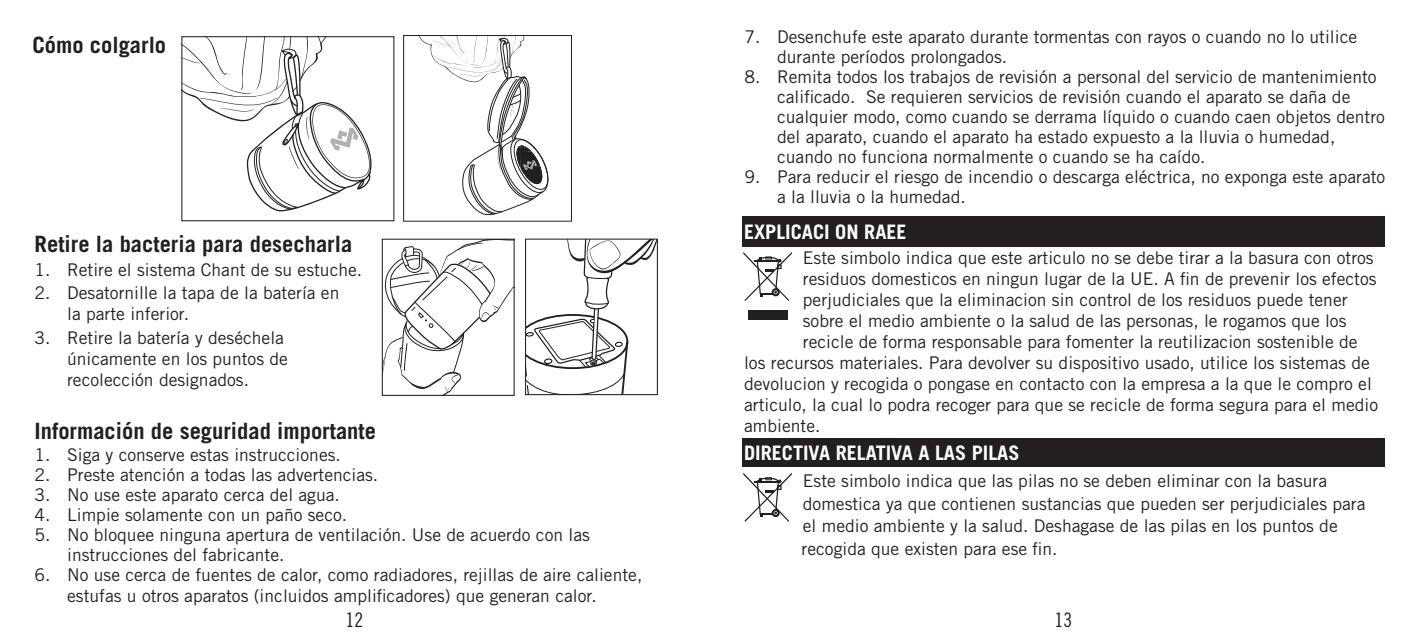
<style>
.page{position:relative;width:1418px;height:638px;background:#fff}
.page>*{position:absolute;margin:0;border:0;box-sizing:border-box;transform-origin:0 0}
.t1{font:700 22.5px "Trade Gothic";color:#231f20}
.t2{font:700 20px "Trade Gothic";color:#fff}
.t3{font:20px "Trade Gothic Cond Eighteen";color:#231f20}
.t4{font:17.5px/20px "Trade Gothic";color:#231f20}
</style>
<div class="page">
<svg style="left:183px;top:38px;width:188px;height:173px"></svg>
<div style="left:181px;top:36px;width:213px;height:185px;border:1px solid #231f20"></div>
<svg style="left:419px;top:37px;width:130px;height:179px"></svg>
<div style="left:403px;top:35px;width:169px;height:187px;border:1px solid #231f20"></div>
<svg style="left:384px;top:241px;width:128px;height:153px"></svg>
<div style="left:382px;top:239px;width:132px;height:157px;border:1px solid #231f20"></div>
<svg style="left:527px;top:241px;width:129px;height:152px"></svg>
<div style="left:525px;top:239px;width:133px;height:156px;border:1px solid #231f20"></div>
<div style="left:741px;top:216px;width:643px;height:30px;background:#231f20"></div>
<div style="left:741px;top:437px;width:643px;height:29px;background:#231f20"></div>
<div style="left:747px;top:310px;width:40px;height:10px;background:#231f20"></div>
<svg style="left:743px;top:252px;width:49px;height:49px"></svg>
<svg style="left:743px;top:473px;width:49px;height:49px"></svg>
<p class="t1" style="left:32px;top:31px;width:135px">Cómo colgarlo</p>
<p class="t1" style="left:35px;top:230px;width:319px">Retire la bacteria para desecharla</p>
<p class="t4" style="left:35px;top:259px;width:329px">1. Retire el sistema Chant de su estuche.</p>
<p class="t4" style="left:67px;top:282px;width:274px;line-height:21px;text-indent:-32px">2. Desatornille la tapa de la batería en la parte inferior.</p>
<p class="t4" style="left:67px;top:327px;width:222px;line-height:21px;text-indent:-32px">3. Retire la batería y deséchela únicamente en los puntos de recolección designados.</p>
<p class="t1" style="left:35px;top:417px;width:343px">Información de seguridad importante</p>
<p class="t4" style="left:35px;top:445px;width:308px">1. Siga y conserve estas instrucciones.</p>
<p class="t4" style="left:35px;top:465px;width:345px">2. Preste atención a todas las advertencias.</p>
<p class="t4" style="left:35px;top:485px;width:307px">3. No use este aparato cerca del agua.</p>
<p class="t4" style="left:35px;top:505px;width:314px">4. Limpie solamente con un paño seco.</p>
<p class="t4" style="left:67px;top:525px;width:524px;text-indent:-32px">5. No bloquee ninguna apertura de ventilación. Use de acuerdo con las instrucciones del fabricante.</p>
<p class="t4" style="left:67px;top:565px;width:576px;text-indent:-32px">6. No use cerca de fuentes de calor, como radiadores, rejillas de aire caliente, estufas u otros aparatos (incluidos amplificadores) que generan calor.</p>
<p class="t4" style="left:777px;top:27px;width:581px;text-indent:-32px">7. Desenchufe este aparato durante tormentas con rayos o cuando no lo utilice durante períodos prolongados.</p>
<p class="t4" style="left:777px;top:67px;width:609px;text-indent:-32px">8. Remita todos los trabajos de revisión a personal del servicio de mantenimiento calificado. Se requieren servicios de revisión cuando el aparato se daña de cualquier modo, como cuando se derrama líquido o cuando caen objetos dentro del aparato, cuando el aparato ha estado expuesto a la lluvia o humedad, cuando no funciona normalmente o cuando se ha caído.</p>
<p class="t4" style="left:777px;top:167px;width:610px;text-indent:-32px">9. Para reducir el riesgo de incendio o descarga eléctrica, no exponga este aparato a la lluvia o la humedad.</p>
<p class="t2" style="left:744px;top:220px;width:164px">EXPLICACI ON RAEE</p>
<p class="t4" style="left:802px;top:248px;width:572px">Este simbolo indica que este articulo no se debe tirar a la basura con otros</p>
<p class="t4" style="left:802px;top:269px;width:575px">residuos domesticos en ningun lugar de la UE. A fin de prevenir los efectos</p>
<p class="t4" style="left:802px;top:290px;width:546px">perjudiciales que la eliminacion sin control de los residuos puede tener</p>
<p class="t4" style="left:802px;top:311px;width:545px">sobre el medio ambiente o la salud de las personas, le rogamos que los</p>
<p class="t4" style="left:802px;top:332px;width:556px">recicle de forma responsable para fomenter la reutilizacion sostenible de</p>
<p class="t4" style="left:744px;top:353px;width:627px">los recursos materiales. Para devolver su dispositivo usado, utilice los sistemas de</p>
<p class="t4" style="left:744px;top:374px;width:629px">devolucion y recogida o pongase en contacto con la empresa a la que le compro el</p>
<p class="t4" style="left:744px;top:395px;width:635px">articulo, la cual lo podra recoger para que se recicle de forma segura para el medio</p>
<p class="t4" style="left:744px;top:416px;width:78px">ambiente.</p>
<p class="t2" style="left:744px;top:440px;width:277px">DIRECTIVA RELATIVA A LAS PILAS</p>
<p class="t4" style="left:801px;top:469px;width:565px;line-height:22.5px">Este simbolo indica que las pilas no se deben eliminar con la basura domestica ya que contienen sustancias que pueden ser perjudiciales para el medio ambiente y la salud. Deshagase de las pilas en los puntos de recogida que existen para ese fin.</p>
<p class="t3" style="left:345px;top:608px;width:19px">12</p>
<p class="t3" style="left:1054px;top:608px;width:19px">13</p>
</div>
